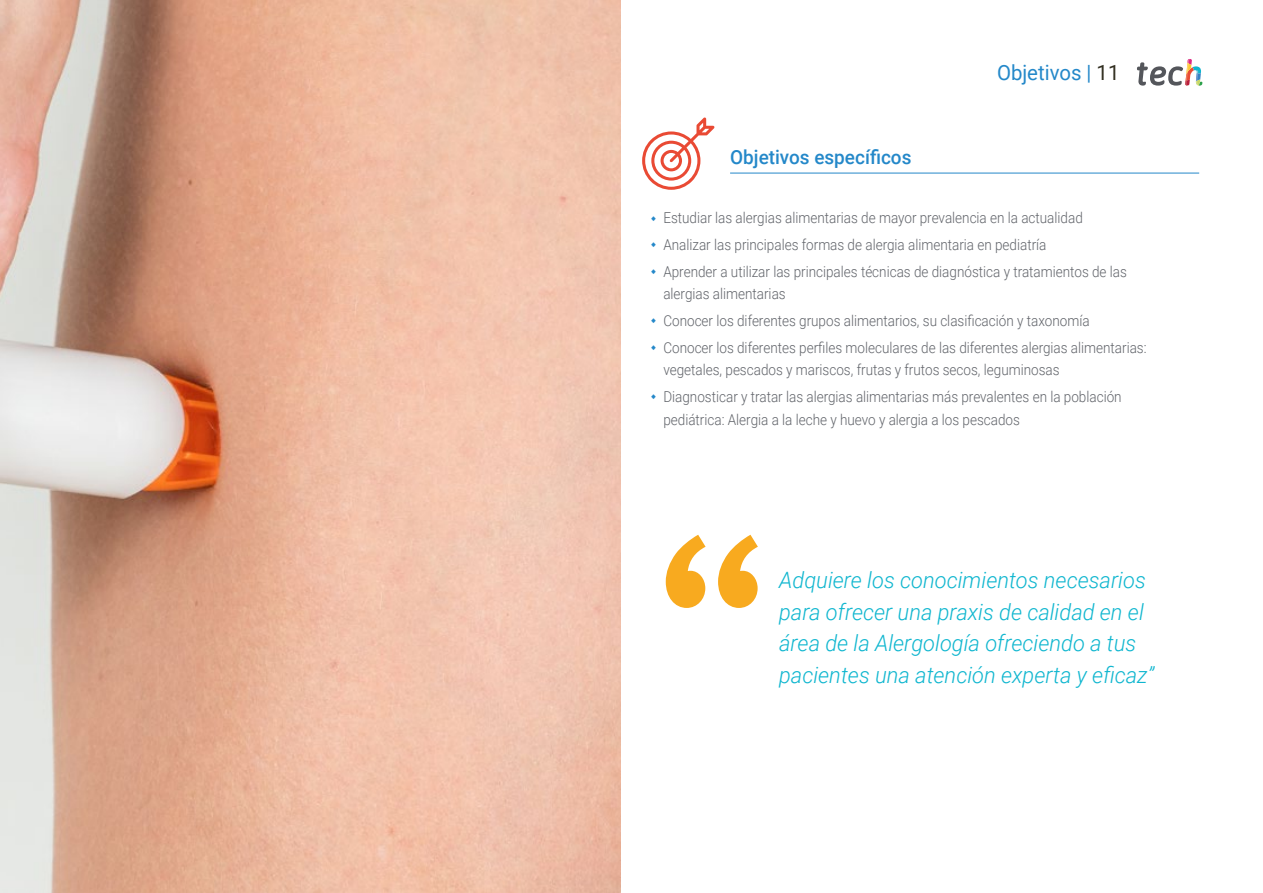
<style>
.page{position:relative;width:1263px;height:893px;background:#fff}
.page>*{position:absolute;margin:0;border:0;box-sizing:border-box;transform-origin:0 0}
.t1{font:italic 300 22.5px/31.5px "Roboto";color:#0fb6cf}
.t2{font:21px "Roboto";color:#2488c9}
.t3{font:500 19.5px "Roboto";color:#2488c9}
.t4{font:300 15px/26.7px "Roboto";color:#61646a;scale:.9 1}
.s1{color:#312e20}
</style>
<div class="page">
<hr style="left:730px;top:173px;width:469px;height:1px;background:#2488c9">
<svg style="left:642px;top:117px;width:72px;height:73px"></svg>
<img style="left:0;top:0;width:621px;height:893px">
<svg style="left:666px;top:535px;width:92px;height:73px"></svg>
<svg style="left:1137px;top:59px;width:65px;height:27px"></svg>
<h3 class="t3" style="left:730px;top:144px;width:183px">Objetivos específicos</h3>
<h2 class="t2" style="left:997px;top:57px;width:124px">Objetivos | <span class="s1">11</span></h2>
<p class="t4" style="left:663px;top:204px;width:517px">Estudiar las alergias alimentarias de mayor prevalencia en la actualidad<br>Analizar las principales formas de alergia alimentaria en pediatría<br>Aprender a utilizar las principales técnicas de diagnóstica y tratamientos de las</p>
<p class="t4" style="left:663px;top:280px;width:538px">alergias alimentarias<br>Conocer los diferentes grupos alimentarios, su clasificación y taxonomía<br>Conocer los diferentes perfiles moleculares de las diferentes alergias alimentarias:</p>
<p class="t4" style="left:663px;top:356px;width:511px">vegetales, pescados y mariscos, frutas y frutos secos, leguminosas<br>Diagnosticar y tratar las alergias alimentarias más prevalentes en la población</p>
<p class="t4" style="left:663px;top:405px;width:398px">pediátrica: Alergia a la leche y huevo y alergia a los pescados</p>
<h1 class="t1" style="left:779px;top:564px;width:376px">Adquiere los conocimientos necesarios para ofrecer una praxis de calidad en el área de la Alergología ofreciendo a tus pacientes una atención experta y eficaz”</h1>
</div>
